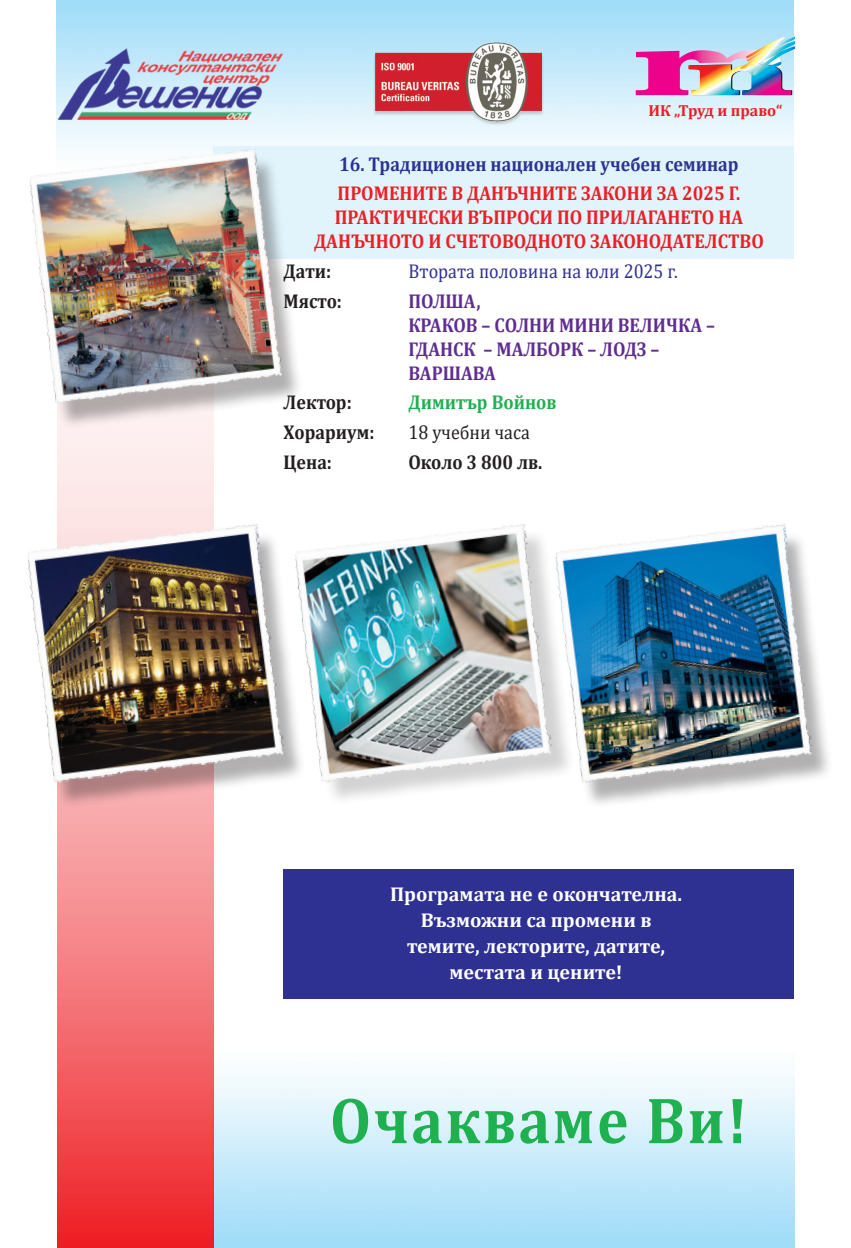
<style>
.page{position:relative;width:851px;height:1248px;background:#fff}
.page>*{position:absolute;margin:0;border:0;box-sizing:border-box;transform-origin:0 0}
.t1{font:700 66px "Cambria";letter-spacing:.04em;color:#1fb04f;scale:.9 1}
.t2{font:700 20px/24px "Cambria";color:#ee1d23;text-align:center;scale:.9 1}
.t3{font:700 20px/26px "Cambria";color:#fff;text-align:center}
.t4{font:700 20px/24px "Cambria";color:#5f2d91;scale:.9 1}
.t5{font:700 20px "Cambria";color:#231f20;scale:.9 1}
.t6{font:700 20px "Cambria";color:#2e3092;scale:.9 1}
.t7{font:20px "Cambria";color:#2e3092;scale:.9 1}
.t8{font:700 20px "Cambria";color:#1fb04f;scale:.9 1}
.t9{font:20px "Cambria";color:#231f20;scale:.9 1}
.t10{font:700 16px "Cambria";color:#ee1d23}
</style>
<div class="page">
<img style="left:213px;top:1049px;width:581px;height:198px">
<svg style="left:57px;top:429px;width:156px;height:818px;background:#f58083"></svg>
<div style="left:213px;top:146px;width:581px;height:113px;background:#e1f4fc"></div>
<img style="left:57px;top:45px;width:226px;height:76px">
<div style="left:373px;top:43px;width:171px;height:83px;background:#231f20;opacity:.2"></div>
<img style="left:375px;top:42px;width:166px;height:79px">
<div style="left:299px;top:528px;width:276px;height:278px;background:#231f20;opacity:.2"></div>
<img style="left:299px;top:523px;width:487px;height:260px">
<svg style="left:635px;top:36px;width:160px;height:59px;background:#c19fc4"></svg>
<div style="left:557px;top:531px;width:276px;height:278px;background:#231f20;opacity:.35"></div>
<div style="left:283px;top:868px;width:511px;height:130px;background:#2e3092"></div>
<div style="left:31px;top:156px;width:273px;height:273px;background:#231f20;opacity:.35"></div>
<img style="left:30px;top:147px;width:253px;height:256px">
<div style="left:29px;top:531px;width:276px;height:278px;background:#231f20;opacity:.35"></div>
<img style="left:28px;top:523px;width:257px;height:260px">
<p class="t10" style="left:648px;top:99px;width:135px">ИК „Труд и право“</p>
<p class="t6" style="left:339px;top:150px;width:445px">16. Традиционен национален учебен семинар</p>
<p class="t2" style="left:314px;top:181px;width:501px">ПРОМЕНИТЕ В ДАНЪЧНИТЕ ЗАКОНИ ЗА 2025 Г.<br>ПРАКТИЧЕСКИ ВЪПРОСИ ПО ПРИЛАГАНЕТО НА<br>ДАНЪЧНОТО И СЧЕТОВОДНОТО ЗАКОНОДАТЕЛСТВО</p>
<p class="t5" style="left:283px;top:257px;width:54px">Дати:</p>
<p class="t7" style="left:408px;top:259px;width:301px">Втората половина на юли 2025 г.</p>
<p class="t5" style="left:283px;top:287px;width:66px">Място:</p>
<p class="t4" style="left:408px;top:288px;width:342px">ПОЛША,<br>КРАКОВ – СОЛНИ МИНИ ВЕЛИЧКА –<br>ГДАНСК – МАЛБОРК – ЛОДЗ –<br>ВАРШАВА</p>
<p class="t5" style="left:283px;top:388px;width:77px">Лектор:</p>
<p class="t8" style="left:408px;top:388px;width:166px">Димитър Войнов</p>
<p class="t5" style="left:283px;top:418px;width:102px">Хорариум:</p>
<p class="t9" style="left:408px;top:420px;width:136px">18 учебни часа</p>
<p class="t5" style="left:283px;top:448px;width:55px">Цена:</p>
<p class="t5" style="left:408px;top:448px;width:150px">Около 3 800 лв.</p>
<p class="t3" style="left:390px;top:880px;width:293px">Програмата не е окончателна.<br>Възможни са промени в темите, лекторите, датите, местата и цените!</p>
<h1 class="t1" style="left:330px;top:1073px;width:465px">Очакваме Ви!</h1>
</div>
